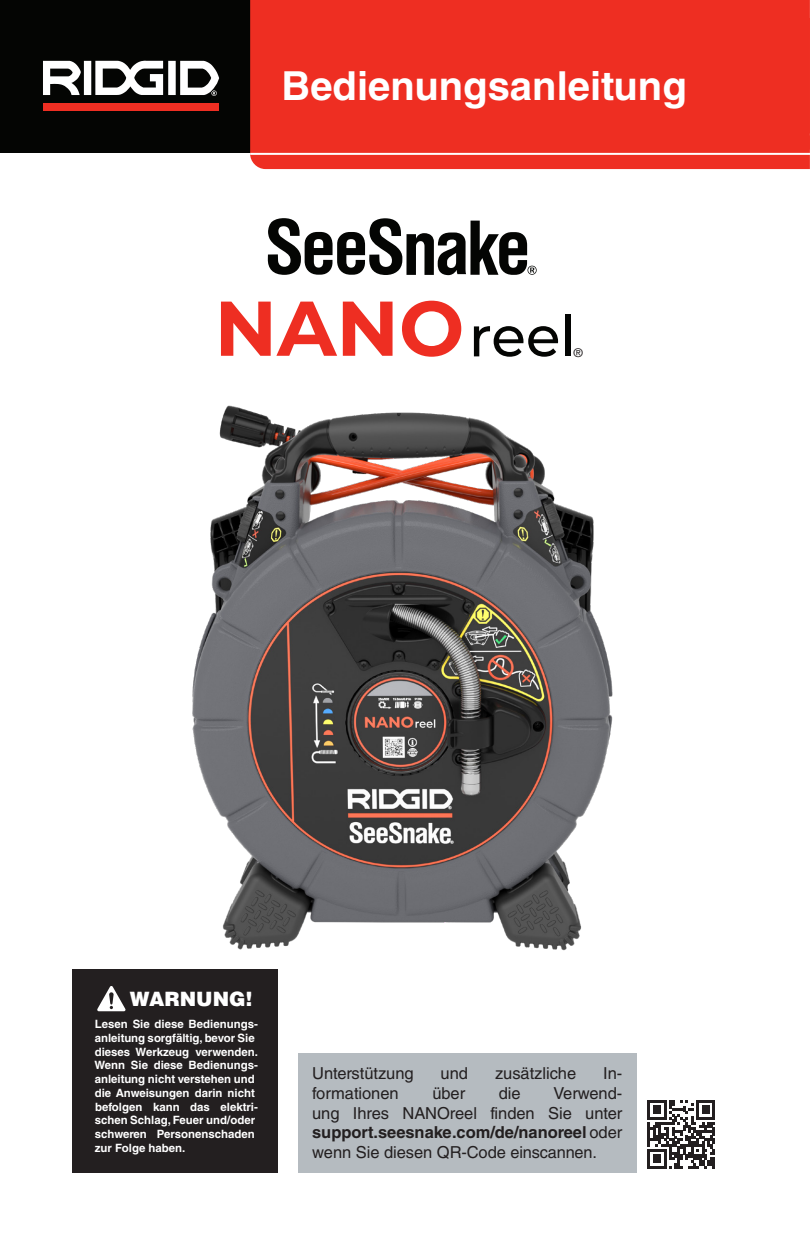
<style>
.page{position:relative;width:810px;height:1260px;background:#fff}
.page>*{position:absolute;margin:0;border:0;box-sizing:border-box;transform-origin:0 0}
.t1{font:700 40px "Helvetica LT Std";color:#fff}
.t2{font:900 19.8px "Helvetica LT Std";color:#fff}
.t3{font:16.4px/19.8px "Helvetica LT Std";letter-spacing:-.005em;color:#231f20;text-align:justify}
.t4{font:12px "Helvetica LT Pro";color:#231f20}
.t5{font:700 11.4px/13.8px "Helvetica LT Std";color:#fff}
.s1{font-weight:700}
</style>
<div class="page">
<img style="left:192px;top:353px;width:421px;height:598px">
<div style="left:0;top:0;width:262px;height:134px;background:#040503"></div>
<div style="left:250px;top:0;width:560px;height:18px;background:#ee2e22"></div>
<div style="left:0;top:18px;width:262px;height:135px;background:#040503"></div>
<div style="left:250px;top:18px;width:560px;height:151px;background:#ee2e22"></div>
<svg style="left:43px;top:60px;width:176px;height:36px"></svg>
<div style="left:43px;top:103px;width:175px;height:7px;background:#ee2e22"></div>
<hr style="left:250px;top:153px;width:560px;height:2px;background:#fff">
<div style="left:72px;top:969px;width:206px;height:203px;background:#231f20"></div>
<svg style="left:97px;top:986px;width:29px;height:25px"></svg>
<svg style="left:268px;top:218px;width:269px;height:57px"></svg>
<svg style="left:221px;top:302px;width:116px;height:54px"></svg>
<svg style="left:343px;top:302px;width:50px;height:54px"></svg>
<svg style="left:402px;top:301px;width:59px;height:56px"></svg>
<svg style="left:474px;top:326px;width:84px;height:31px"></svg>
<div style="left:566px;top:314px;width:5px;height:42px;background:#040503"></div>
<div style="left:298px;top:1053px;width:338px;height:119px;background:#b5bbc0"></div>
<svg style="left:647px;top:1100px;width:68px;height:68px"></svg>
<h1 class="t1" style="left:281px;top:61px;width:407px">Bedienungsanleitung</h1>
<p class="t4" style="left:574px;top:346px;width:10px">®</p>
<h2 class="t2" style="left:130px;top:986px;width:124px">WARNUNG!</h2>
<p class="t5" style="left:95px;top:1017px;width:165px">Lesen Sie diese Bedienungs&shy;anleitung sorgfältig, bevor Sie dieses Werkzeug verwenden.<br>Wenn Sie diese Bedienungs&shy;anleitung nicht verstehen und die Anweisungen darin nicht befolgen kann das elektri&shy;schen Schlag, Feuer und/oder schweren Personenschaden zur Folge haben.</p>
<h3 class="t3" style="left:312px;top:1063px;width:103px">Unterstützung</h3>
<h3 class="t3" style="left:441px;top:1063px;width:29px">und</h3>
<h3 class="t3" style="left:495px;top:1063px;width:83px">zusätzliche</h3>
<h3 class="t3" style="left:603px;top:1063px;width:21px">In-</h3>
<h3 class="t3" style="left:312px;top:1083px;width:88px">formationen</h3>
<h3 class="t3" style="left:432px;top:1083px;width:34px">über</h3>
<h3 class="t3" style="left:499px;top:1083px;width:23px">die</h3>
<h3 class="t3" style="left:312px;top:1083px;width:312px;text-indent:241px">Verwend&shy;ung Ihres NANOreel finden Sie unter <span class="s1">support.seesnake.com/de/nanoreel</span> oder wenn Sie diesen QR-Code einscannen.</h3>
</div>
